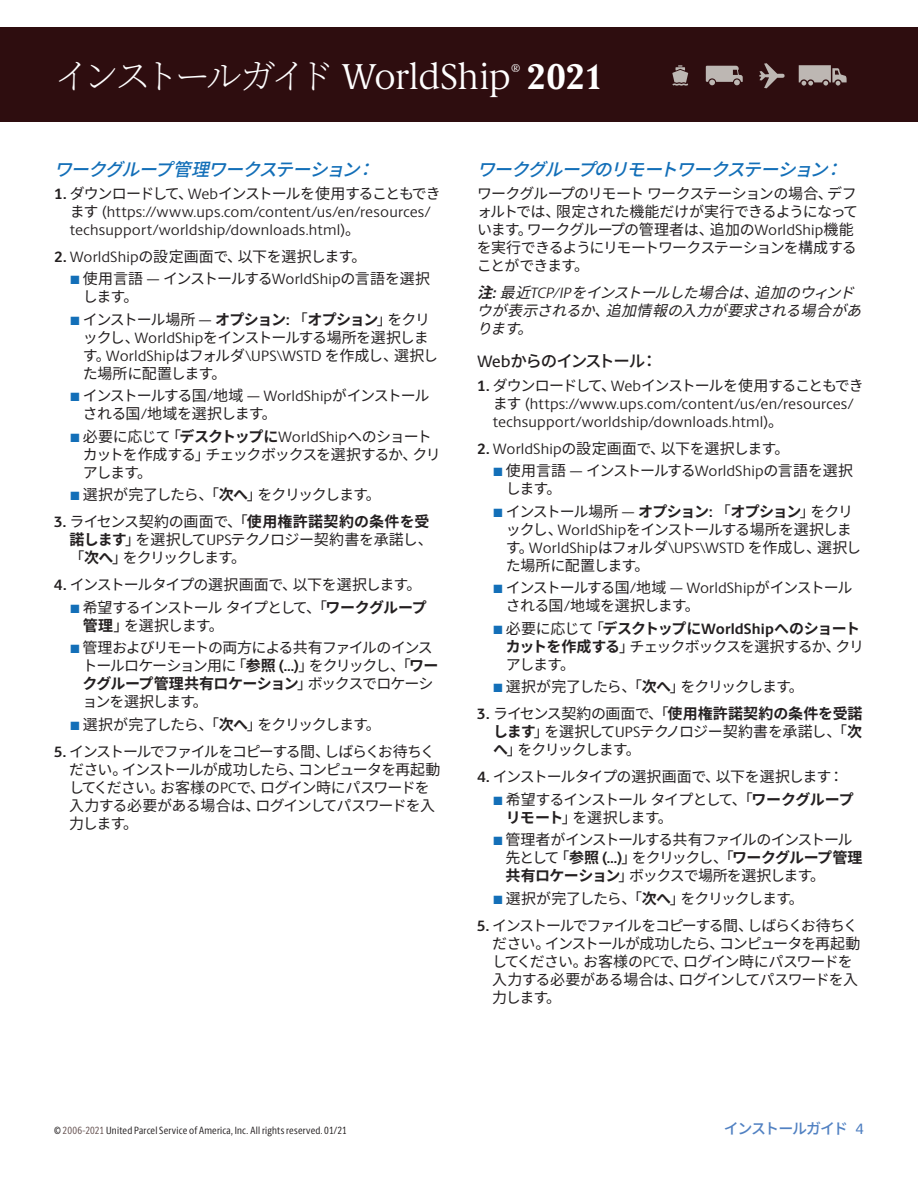
<style>
.page{position:relative;width:918px;height:1188px;background:#fff}
.page>*{position:absolute;margin:0;border:0;box-sizing:border-box;transform-origin:0 0}
.t1{font:200 36px "Noto Serif CJ Kjp";letter-spacing:-.14em;color:#fff}
.t2{font:italic 500 18px "Noto Sans CJ Kjp";color:#136fb8}
.t3{font:500 16.5px "Noto Sans CJ Kjp";letter-spacing:-.09em;color:#231f20}
.t4{font:15px/18px "Noto Sans CJ Kjp";letter-spacing:-.07em;color:#231f20}
.t5{font:15px/18px "UPS Berlingske Sans";letter-spacing:.01em;color:#231f20}
.t6{font:15px/18px "Noto Sans CJ Kjp";letter-spacing:-.09em;color:#231f20}
.t7{font:15px "Noto Sans CJ Kjp";letter-spacing:-.02em;color:#231f20}
.t8{font:15px/18px "Noto Sans CJ Kjp";letter-spacing:-.045em;color:#231f20}
.t9{font:15px "Noto Sans CJ Kjp";letter-spacing:-.095em;color:#231f20}
.t10{font:italic 15px/18px "Noto Sans CJ Kjp";color:#231f20}
.t11{font:500 15px "Noto Sans CJ Kjp";letter-spacing:-.085em;color:#5181c2}
.t12{font:10.5px "UPS Berlingske Sans Cn";letter-spacing:.02em;color:#231f20}
.s1{font-family:"UPS Berlingske Serif Tx"}
.s2{font-family:"UPS Berlingske Serif Tx";font-weight:700}
.s3{font-family:"UPS Berlingske Sans";font-weight:700}
.s4{font-family:"UPS Berlingske Sans"}
.s5{font-family:"Noto Sans CJ Kjp"}
.s6{color:#136fb8}
.s7{font-weight:700}
.s8{color:#64504f}
</style>
<div class="page">
<div style="left:0;top:27px;width:918px;height:95px;background:#2e0d0f"></div>
<svg style="left:672px;top:65px;width:16px;height:21px"></svg>
<svg style="left:706px;top:66px;width:37px;height:20px"></svg>
<svg style="left:759px;top:63px;width:26px;height:25px"></svg>
<svg style="left:799px;top:65px;width:48px;height:21px"></svg>
<h1 class="t1" style="left:54px;top:55px;width:551px">インストールガイド <span class="s1">WorldShip</span><sup>®</sup> <span class="s2">2021</span></h1>
<p class="t2" style="left:54px;top:160px;width:333px">ワークグループ管理ワークステーション：</p>
<p class="t9" style="left:54px;top:185px;width:388px"><span class="s3">1.</span> ダウンロードして、<span class="s4">Web</span>インストールを使用することもでき</p>
<p class="t5" style="left:70px;top:202px;width:362px"><span class="s5">ます</span> (https://www.ups.com/content/us/en/resources/ techsupport/worldship/downloads.html)<span class="s5">。</span></p>
<p class="t7" style="left:54px;top:248px;width:314px"><span class="s3">2.</span> <span class="s4">WorldShip</span>の設定画面で、以下を選択します。</p>
<p class="t4" style="left:83px;top:270px;width:349px;text-indent:-12px"><span class="s6">■</span> 使用言語 — インストールする<span class="s4">WorldShip</span>の言語を選択します。</p>
<p class="t4" style="left:70px;top:311px;width:361px;text-align:right"><span class="s6">■</span> インストール場所 — <span class="s7">オプション</span><span class="s3">:</span> 「<span class="s7">オプション</span>」をクリックし、<span class="s4">WorldShip</span>をインストールする場所を選択しま</p>
<p class="t5" style="left:83px;top:346px;width:357px"><span class="s5">す。</span>WorldShip<span class="s5">はフォルダ</span>\UPS\WSTD <span class="s5">を作成し、選択し</span></p>
<p class="t7" style="left:83px;top:365px;width:145px">た場所に配置します。</p>
<p class="t4" style="left:83px;top:387px;width:348px;text-indent:-12px"><span class="s6">■</span> インストールする国<span class="s4">/</span>地域 — <span class="s4">WorldShip</span>がインストールされる国<span class="s4">/</span>地域を選択します。</p>
<p class="t4" style="left:83px;top:428px;width:359px;text-indent:-12px"><span class="s6">■</span> 必要に応じて「<span class="s7">デスクトップに</span><span class="s4">WorldShip</span>へのショートカットを作成する」チェックボックスを選択するか、クリアします。</p>
<p class="t4" style="left:70px;top:486px;width:312px"><span class="s6">■</span> 選択が完了したら、「<span class="s7">次へ</span>」をクリックします。</p>
<p class="t8" style="left:69px;top:513px;width:365px;text-indent:-15px"><span class="s3">3.</span> ライセンス契約の画面で、「<span class="s7">使用権許諾契約の条件を受諾します</span>」を選択して<span class="s4">UPS</span>テクノロジー契約書を承諾し、「<span class="s7">次へ</span>」をクリックします。</p>
<p class="t4" style="left:54px;top:576px;width:369px"><span class="s3">4.</span> インストールタイプの選択画面で、以下を選択します。</p>
<p class="t4" style="left:83px;top:599px;width:346px;text-indent:-12px"><span class="s6">■</span> 希望するインストールタイプとして、「<span class="s7">ワークグループ管理</span>」を選択します。</p>
<p class="t4" style="left:83px;top:639px;width:357px;text-indent:-12px"><span class="s6">■</span> 管理およびリモートの両方による共有ファイルのインストールロケーション用に「<span class="s7">参照</span> <span class="s3">(…)</span>」をクリックし、「<span class="s7">ワークグループ管理共有ロケーション</span>」ボックスでロケーションを選択します。</p>
<p class="t4" style="left:70px;top:716px;width:312px"><span class="s6">■</span> 選択が完了したら、「<span class="s7">次へ</span>」をクリックします。</p>
<p class="t4" style="left:69px;top:743px;width:373px;text-indent:-15px"><span class="s3">5.</span> インストールでファイルをコピーする間、しばらくお待ちください。インストールが成功したら、コンピュータを再起動してください。お客様の<span class="s4">PC</span>で、ログイン時にパスワードを入力する必要がある場合は、ログインしてパスワードを入力します。</p>
<p class="t2" style="left:477px;top:160px;width:378px">ワークグループのリモートワークステーション：</p>
<p class="t4" style="left:477px;top:185px;width:383px">ワークグループのリモートワークステーションの場合、デフォルトでは、限定された機能だけが実行できるようになっています。ワークグループの管理者は、追加の<span class="s4">WorldShip</span>機能を実行できるようにリモートワークステーションを構成することができます。</p>
<p class="t10" style="left:477px;top:284px;width:395px"><span class="s7">注</span><span class="s3">:</span> 最近<span class="s4">TCP/I P</span> をインストールした場合は、追加のウィンドウが表示されるか、追加情報の入力が要求される場合があります。</p>
<p class="t3" style="left:477px;top:352px;width:182px"><span class="s4">Web</span>からのインストール：</p>
<p class="t9" style="left:477px;top:377px;width:388px"><span class="s3">1.</span> ダウンロードして、<span class="s4">Web</span>インストールを使用することもでき</p>
<p class="t5" style="left:493px;top:394px;width:362px"><span class="s5">ます</span> (https://www.ups.com/content/us/en/resources/ techsupport/worldship/downloads.html)<span class="s5">。</span></p>
<p class="t7" style="left:477px;top:440px;width:314px"><span class="s3">2.</span> <span class="s4">WorldShip</span>の設定画面で、以下を選択します。</p>
<p class="t4" style="left:506px;top:462px;width:349px;text-indent:-12px"><span class="s6">■</span> 使用言語 — インストールする<span class="s4">WorldShip</span>の言語を選択します。</p>
<p class="t4" style="left:494px;top:503px;width:361px;text-align:right"><span class="s6">■</span> インストール場所 — <span class="s7">オプション</span><span class="s3">:</span> 「<span class="s7">オプション</span>」をクリックし、<span class="s4">WorldShip</span>をインストールする場所を選択しま</p>
<p class="t5" style="left:506px;top:538px;width:357px"><span class="s5">す。</span>WorldShip<span class="s5">はフォルダ</span>\UPS\WSTD <span class="s5">を作成し、選択し</span></p>
<p class="t7" style="left:506px;top:557px;width:145px">た場所に配置します。</p>
<p class="t4" style="left:506px;top:579px;width:348px;text-indent:-12px"><span class="s6">■</span> インストールする国<span class="s4">/</span>地域 — <span class="s4">WorldShip</span>がインストールされる国<span class="s4">/</span>地域を選択します。</p>
<p class="t4" style="left:506px;top:620px;width:360px;text-indent:-12px"><span class="s6">■</span> 必要に応じて「<span class="s7">デスクトップに</span><span class="s3">WorldShip</span><span class="s7">へのショートカットを作成する</span>」チェックボックスを選択するか、クリアします。</p>
<p class="t4" style="left:494px;top:678px;width:312px"><span class="s6">■</span> 選択が完了したら、「<span class="s7">次へ</span>」をクリックします。</p>
<p class="t4" style="left:493px;top:705px;width:371px;text-align:justify;text-indent:-16px"><span class="s3">3.</span> ライセンス契約の画面で、「<span class="s7">使用権許諾契約の条件を受諾します</span>」を選択して<span class="s4">UPS</span>テクノロジー契約書を承諾し、「<span class="s7">次へ</span>」をクリックします。</p>
<p class="t4" style="left:477px;top:768px;width:368px"><span class="s3">4.</span> インストールタイプの選択画面で、以下を選択します：</p>
<p class="t4" style="left:506px;top:791px;width:349px;text-indent:-12px"><span class="s6">■</span> 希望するインストールタイプとして、「<span class="s7">ワークグループリモート</span>」を選択します。</p>
<p class="t6" style="left:506px;top:831px;width:358px;text-indent:-12px"><span class="s6">■</span> 管理者がインストールする共有ファイルのインストール先として「<span class="s7">参照</span> <span class="s3">(…)</span>」をクリックし、「<span class="s7">ワークグループ管理共有ロケーション</span>」ボックスで場所を選択します。</p>
<p class="t4" style="left:494px;top:890px;width:312px"><span class="s6">■</span> 選択が完了したら、「<span class="s7">次へ</span>」をクリックします。</p>
<p class="t4" style="left:492px;top:917px;width:370px;text-indent:-15px"><span class="s3">5.</span> インストールでファイルをコピーする間、しばらくお待ちください。インストールが成功したら、コンピュータを再起動してください。お客様の<span class="s4">PC</span>で、ログイン時にパスワードを入力する必要がある場合は、ログインしてパスワードを入力します。</p>
<p class="t12" style="left:54px;top:1123px;width:294px">© <span class="s8">2006-2021</span> United Parcel Service of America, Inc. All rights reserved. 01/21</p>
<p class="t11" style="left:724px;top:1120px;width:142px">インストールガイド <span class="s4">4</span></p>
</div>
